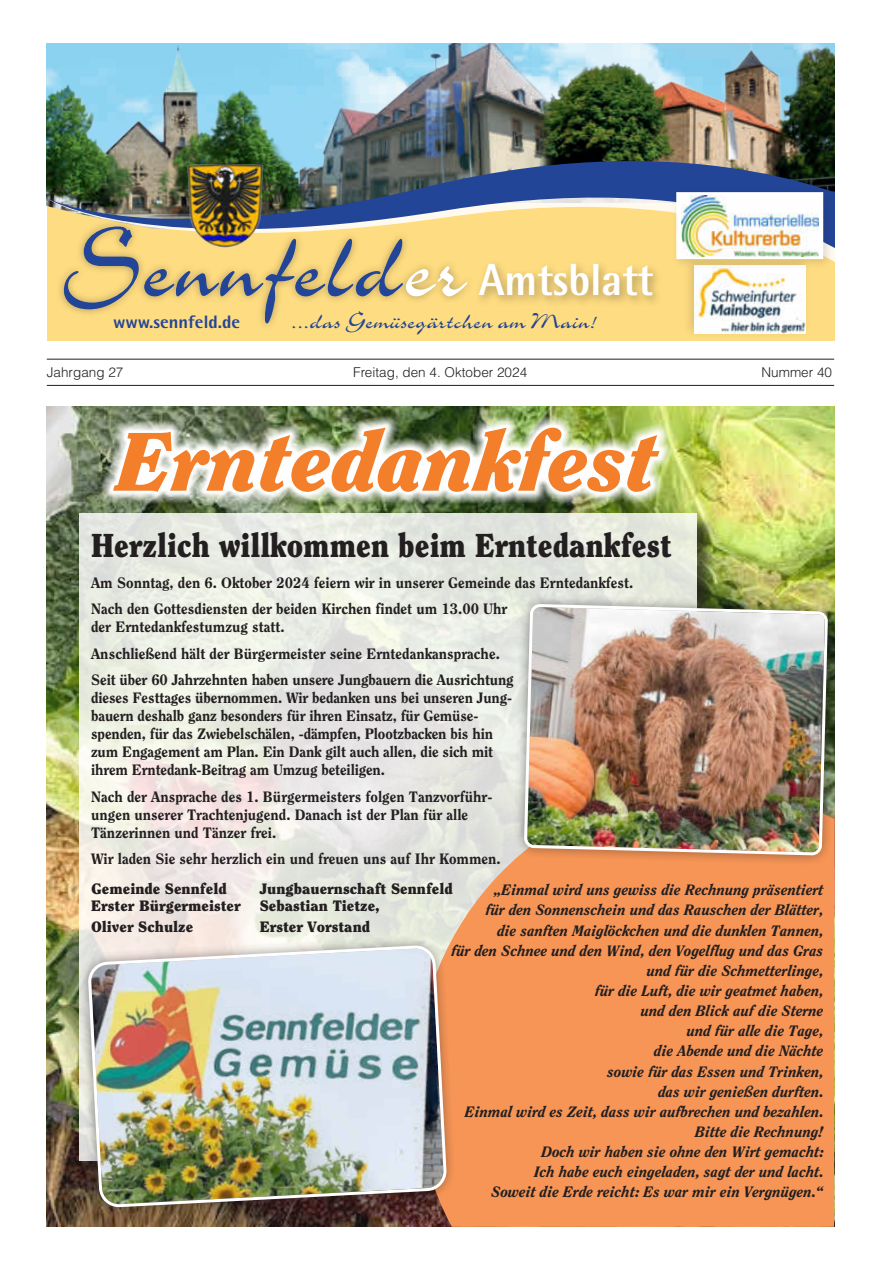
<style>
.page{position:relative;width:881px;height:1263px;background:#fff}
.page>*{position:absolute;margin:0;border:0;box-sizing:border-box;transform-origin:0 0}
.t1{font:111.9px "Charme LT";color:#224597;scale:.89 1}
.t2{font:italic 900 82.5px "Clearface LT";color:#f47f2a}
.t3{font:800 45.15px "Agfa Rotis Semisans";color:#fff;scale:.93 1}
.t4{font:900 33px "Clearface LT";color:#231f20;scale:.9 1}
.t5{font:26.55px "Charme LT";color:#224597;scale:.95 1}
.t6{font:800 18px "Agfa Rotis Semisans";color:#224597}
.t7{font:800 15px/18px "Clearface LT";color:#231f20}
.t8{font:italic 800 15px/20.1px "Clearface LT";color:#231f20;text-align:right}
.t9{font:900 15px/20.1px "Clearface LT";color:#231f20}
.t10{font:300 13.5px "Helvetica LT";color:#231f20}
.s1{color:#fff}
</style>
<div class="page">
<hr style="left:47px;top:359px;width:786px;height:1px;background:#231f20">
<hr style="left:47px;top:385px;width:786px;height:1px;background:#231f20">
<div style="left:47px;top:142px;width:786px;height:199px;background:#fedc81"></div>
<img style="left:555px;top:43px;width:278px;height:76px">
<img style="left:299px;top:43px;width:256px;height:76px">
<img style="left:47px;top:45px;width:264px;height:74px">
<img style="left:47px;top:119px;width:786px;height:99px">
<div style="left:56px;top:218px;width:419px;height:113px;background:#231f20;opacity:.37"></div>
<div style="left:474px;top:259px;width:190px;height:48px;background:#231f20;opacity:.35"></div>
<div style="left:682px;top:255px;width:128px;height:84px;background:#231f20;opacity:.16"></div>
<img style="left:694px;top:270px;width:111px;height:63px">
<img style="left:187px;top:164px;width:77px;height:83px">
<div style="left:671px;top:187px;width:162px;height:83px;background:#231f20;opacity:.16"></div>
<div style="left:676px;top:193px;width:146px;height:66px;background:#fff"></div>
<img style="left:681px;top:195px;width:137px;height:62px">
<img style="left:47px;top:406px;width:786px;height:821px">
<svg style="left:79px;top:513px;width:617px;height:419px;background:#e9e9e2"></svg>
<img style="left:100px;top:415px;width:572px;height:90px">
<svg style="left:416px;top:786px;width:417px;height:441px;background:#f59b60"></svg>
<svg style="left:511px;top:592px;width:324px;height:276px;background:#c6ad89"></svg>
<img style="left:525px;top:602px;width:301px;height:255px">
<svg style="left:75px;top:932px;width:385px;height:289px;background:#b5967e"></svg>
<img style="left:89px;top:946px;width:356px;height:260px">
<h1 class="t1" style="left:63px;top:193px;width:457px">Sennfeld<span class="s1">er</span></h1>
<h3 class="t3" style="left:478px;top:251px;width:189px">Amtsblatt</h3>
<p class="t6" style="left:113px;top:311px;width:128px">www.sennfeld.de</p>
<h3 class="t5" style="left:291px;top:304px;width:322px">...das Gemüsegärtchen am Main!</h3>
<p class="t10" style="left:47px;top:363px;width:78px">Jahrgang 27</p>
<p class="t10" style="left:353px;top:363px;width:175px">Freitag, den 4. Oktober 2024</p>
<p class="t10" style="left:761px;top:363px;width:72px">Nummer 40</p>
<h2 class="t2" style="left:117px;top:412px;width:542px">Erntedankfest</h2>
<h3 class="t4" style="left:91px;top:525px;width:646px">Herzlich willkommen beim Erntedankfest</h3>
<p class="t7" style="left:91px;top:569px;width:543px;line-height:26.5px">Am Sonntag, den 6. Oktober 2024 feiern wir in unserer Gemeinde das Erntedankfest.<br>Nach den Gottesdiensten der beiden Kirchen findet um 13.00 Uhr</p>
<p class="t7" style="left:91px;top:613px;width:424px;line-height:26.5px">der Erntedankfestumzug statt.<br>Anschließend hält der Bürgermeister seine Erntedankansprache.<br>Seit über 60 Jahrzehnten haben unsere Jungbauern die Ausrichtung</p>
<p class="t7" style="left:91px;top:689px;width:422px">dieses Festtages übernommen. Wir bedanken uns bei unseren Jung&shy;bauern deshalb ganz besonders für ihren Einsatz, für Gemüse&shy;spenden, für das Zwiebelschälen, -dämpfen, Plootzbacken bis hin zum Engagement am Plan. Ein Dank gilt auch allen, die sich mit ihrem Erntedank-Beitrag am Umzug beteiligen.</p>
<p class="t7" style="left:91px;top:787px;width:402px">Nach der Ansprache des 1. Bürgermeisters folgen Tanzvorführ&shy;ungen unserer Trachtenjugend. Danach ist der Plan für alle<br>Tänzerinnen und Tänzer frei.</p>
<p class="t7" style="left:91px;top:850px;width:411px">Wir laden Sie sehr herzlich ein und freuen uns auf Ihr Kommen.</p>
<p class="t9" style="left:91px;top:878px;width:137px">Gemeinde Sennfeld</p>
<p class="t9" style="left:259px;top:878px;width:194px">Jungbauernschaft Sennfeld</p>
<p class="t9" style="left:91px;top:896px;width:151px">Erster Bürgermeister<br>Oliver Schulze</p>
<p class="t9" style="left:259px;top:896px;width:121px">Sebastian Tietze,<br>Erster Vorstand</p>
<p class="t8" style="left:451px;top:880px;width:373px">„Einmal wird uns gewiss die Rechnung präsentiert<br>für den Sonnenschein und das Rauschen der Blätter,<br>die sanften Maiglöckchen und die dunklen Tannen,<br>für den Schnee und den Wind, den Vogelflug und das Gras und für die Schmetterlinge,<br>für die Luft, die wir geatmet haben,<br>und den Blick auf die Sterne<br>und für alle die Tage,<br>die Abende und die Nächte<br>sowie für das Essen und Trinken,<br>das wir genießen durften.<br>Einmal wird es Zeit, dass wir aufbrechen und bezahlen.<br>Bitte die Rechnung!<br>Doch wir haben sie ohne den Wirt gemacht:<br>Ich habe euch eingeladen, sagt der und lacht.<br>Soweit die Erde reicht: Es war mir ein Vergnügen.“</p>
</div>
